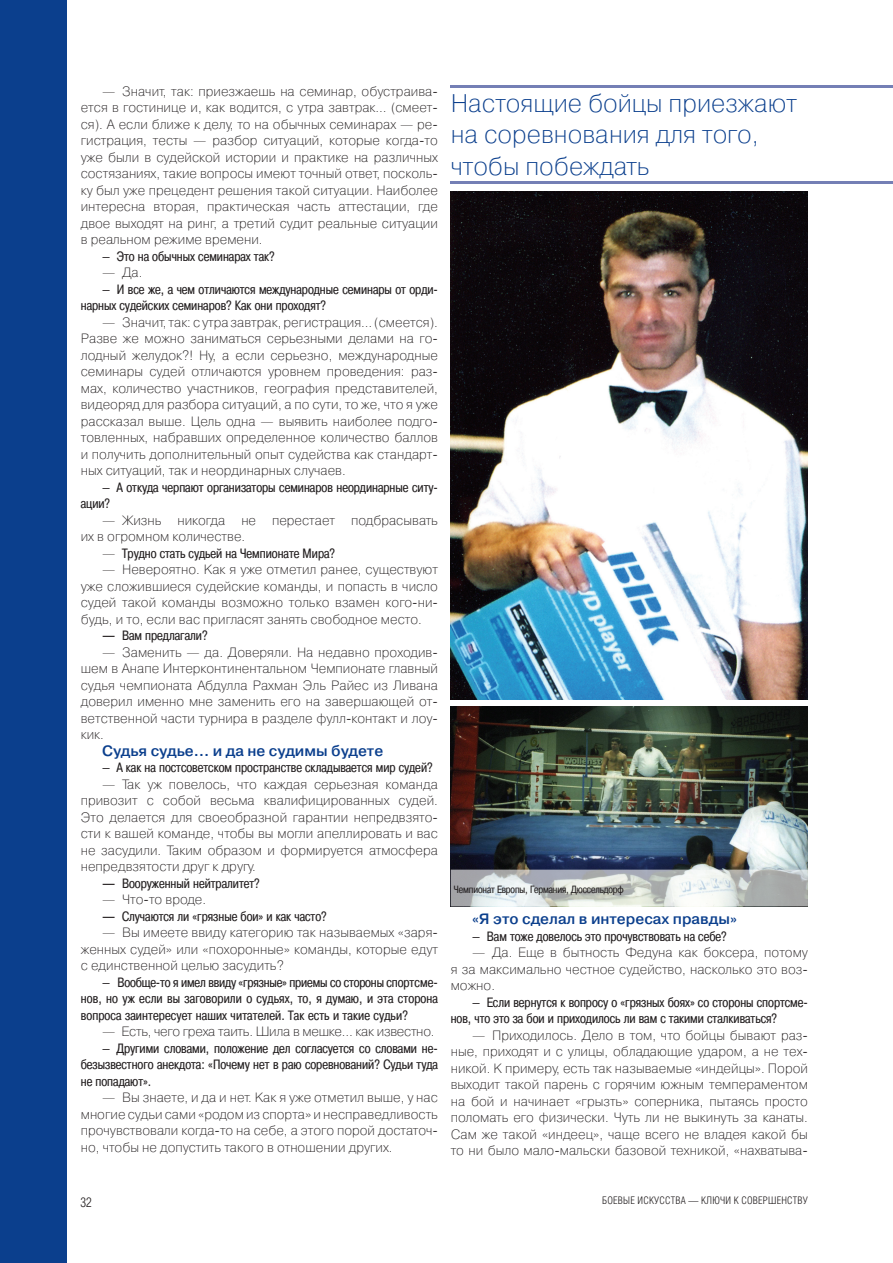
<style>
.page{position:relative;width:893px;height:1263px;background:#fff}
.page>*{position:absolute;margin:0;border:0;box-sizing:border-box;transform-origin:0 0}
.t1{font:25.5px/31.5px "Pragmatica Light C";color:#0b3f8d}
.t2{font:700 15px "Pragmatica Light C";color:#0b3f8d}
.t3{font:13.5px/16.5px "Pragmatica Light C";color:#231f20;text-align:justify}
.t4{font:13.5px/16.5px "Pragmatica Cond C";color:#231f20}
.t5{font:13.5px "Pragmatica Light C";letter-spacing:-.02em;color:#231f20}
.t6{font:300 13.5px "Helios Cond";color:#231f20}
.t7{font:10.5px "Pragmatica Cond C";letter-spacing:-.01em;color:#231f20}
.t8{font:300 10.5px "Helios Cond";letter-spacing:.02em;color:#231f20}
.s1{font-family:"Pragmatica Light C"}
.s2{font-family:"Pragmatica Light C";font-weight:700}
</style>
<div class="page">
<img style="left:451px;top:707px;width:356px;height:163px">
<img style="left:451px;top:191px;width:357px;height:508px">
<hr style="left:451px;top:85px;width:442px;height:2px;background:#747fb5">
<hr style="left:451px;top:182px;width:442px;height:2px;background:#747fb5">
<div style="left:0;top:0;width:67px;height:1263px;background:#0b3f8d"></div>
<svg style="left:454px;top:873px;width:351px;height:30px"></svg>
<div style="left:451px;top:870px;width:357px;height:36px;border:2px solid #fff"></div>
<p class="t3" style="left:81px;top:83px;width:359px;text-indent:21px">— Значит, так: приезжаешь на семинар, обустраива&shy;ется в гостинице и, как водится, с утра завтрак… (смеет&shy;ся). А если ближе к делу, то на обычных семинарах — ре&shy;гистрация, тесты — разбор ситуаций, которые когда-то уже были в судейской истории и практике на различных состязаниях, такие вопросы имеют точный ответ, посколь&shy;ку был уже прецедент решения такой ситуации. Наиболее интересна вторая, практическая часть аттестации, где двое выходят на ринг, а третий судит реальные ситуации в реальном режиме времени.</p>
<p class="t4" style="left:102px;top:248px;width:174px">— Это на обычных семинарах так?</p>
<p class="t3" style="left:102px;top:264px;width:42px">— Да.</p>
<p class="t4" style="left:81px;top:281px;width:359px;text-indent:21px">— И все же, а чем отличаются международные семинары от орди&shy;нарных судейских семинаров? Как они проходят?</p>
<p class="t3" style="left:81px;top:314px;width:359px;text-indent:21px">— Значит, так: с утра завтрак, регистрация… (смеется).<br>Разве же можно заниматься серьезными делами на го&shy;лодный желудок?! Ну, а если серьезно, международные семинары судей отличаются уровнем проведения: раз&shy;мах, количество участников, география представителей, видеоряд для разбора ситуаций, а по сути, то же, что я уже рассказал выше. Цель одна — выявить наиболее подго&shy;товленных, набравших определенное количество баллов и получить дополнительный опыт судейства как стандарт&shy;ных ситуаций, так и неординарных случаев.</p>
<p class="t4" style="left:81px;top:479px;width:359px;text-indent:21px">— А откуда черпают организаторы семинаров неординарные ситу&shy;ации?</p>
<p class="t3" style="left:81px;top:512px;width:359px;text-indent:21px">— Жизнь никогда не перестает подбрасывать их в огромном количестве.</p>
<p class="t4" style="left:102px;top:545px;width:234px"><span class="s1">—</span> Трудно стать судьей на Чемпионате Мира?</p>
<p class="t3" style="left:81px;top:561px;width:359px;text-indent:21px">— Невероятно. Как я уже отметил ранее, существуют уже сложившиеся судейские команды, и попасть в число судей такой команды возможно только взамен кого-ни&shy;будь, и то, если вас пригласят занять свободное место.</p>
<p class="t4" style="left:102px;top:627px;width:107px"><span class="s2">—</span> Вам предлагали?</p>
<p class="t3" style="left:81px;top:644px;width:359px;text-indent:21px">— Заменить — да. Доверяли. На недавно проходив&shy;шем в Анапе Интерконтинентальном Чемпионате главный судья чемпионата Абдулла Рахман Эль Райес из Ливана доверил именно мне заменить его на завершающей от&shy;ветственной части турнира в разделе фулл-контакт и лоу&shy;кик.</p>
<p class="t2" style="left:102px;top:742px;width:283px">Судья судье… и да не судимы будете</p>
<p class="t4" style="left:102px;top:759px;width:332px">— А как на постсоветском пространстве складывается мир судей?</p>
<p class="t3" style="left:81px;top:776px;width:359px;text-indent:21px">— Так уж повелось, что каждая серьезная команда привозит с собой весьма квалифицированных судей.<br>Это делается для своеобразной гарантии непредвзято&shy;сти к вашей команде, чтобы вы могли апеллировать и вас не засудили. Таким образом и формируется атмосфера непредвзятости друг к другу.</p>
<p class="t4" style="left:102px;top:875px;width:159px"><span class="s2">—</span> Вооруженный нейтралитет?</p>
<p class="t3" style="left:102px;top:891px;width:106px">— Что-то вроде.</p>
<p class="t4" style="left:102px;top:908px;width:226px"><span class="s2">—</span> Случаются ли «грязные бои» и как часто?</p>
<p class="t3" style="left:81px;top:924px;width:359px;text-indent:21px">— Вы имеете ввиду категорию так называемых «заря&shy;женных судей» или «похоронные» команды, которые едут с единственной целью засудить?</p>
<p class="t4" style="left:81px;top:974px;width:359px;text-align:justify;text-indent:21px">— Вообще-то я имел ввиду «грязные» приемы со стороны спортсме&shy;нов, но уж если вы заговорили о судьях, то, я думаю, и эта сторона вопроса заинтересует наших читателей. Так есть и такие судьи?</p>
<p class="t5" style="left:102px;top:1024px;width:334px">— Есть, чего греха таить. Шила в мешке… как известно.</p>
<p class="t4" style="left:81px;top:1040px;width:359px;text-align:justify;text-indent:21px">— Другими словами, положение дел согласуется со словами не&shy;безызвестного анекдота: «Почему нет в раю соревнований? Судьи туда не попадают».</p>
<p class="t3" style="left:81px;top:1089px;width:359px;text-indent:21px">— Вы знаете, и да и нет. Как я уже отметил выше, у нас многие судьи сами «родом из спорта» и несправедливость прочувствовали когда-то на себе, а этого порой достаточ&shy;но, чтобы не допустить такого в отношении других.</p>
<h1 class="t1" style="left:451px;top:88px;width:348px">Настоящие бойцы приезжают на соревнования для того, чтобы побеждать</h1>
<p class="t7" style="left:454px;top:883px;width:171px">Чемпионат Европы, Германия, Дюссельдорф</p>
<p class="t2" style="left:472px;top:911px;width:266px">«Я это сделал в интересах правды»</p>
<p class="t4" style="left:472px;top:928px;width:256px">— Вам тоже довелось это прочувствовать на себе?</p>
<p class="t3" style="left:451px;top:944px;width:359px;text-indent:21px">— Да. Еще в бытность Федуна как боксера, потому я за максимально честное судейство, насколько это воз&shy;можно.</p>
<p class="t4" style="left:451px;top:994px;width:359px;text-indent:21px">— Если вернутся к вопросу о «грязных боях» со стороны спортсме&shy;нов, что это за бои и приходилось ли вам с такими сталкиваться?</p>
<p class="t3" style="left:451px;top:1027px;width:359px;text-indent:21px">— Приходилось. Дело в том, что бойцы бывают раз&shy;ные, приходят и с улицы, обладающие ударом, а не тех&shy;никой. К примеру, есть так называемые «индейцы». Порой выходит такой парень с горячим южным темпераментом на бой и начинает «грызть» соперника, пытаясь просто поломать его физически. Чуть ли не выкинуть за канаты.<br>Сам же такой «индеец», чаще всего не владея какой бы то ни было мало-мальски базовой техникой, «нахватыва-</p>
<p class="t6" style="left:81px;top:1195px;width:13px">32</p>
<p class="t8" style="left:602px;top:1195px;width:207px">БОЕВЫЕ ИСКУССТВА — КЛЮЧИ К СОВЕРШЕНСТВУ</p>
</div>
